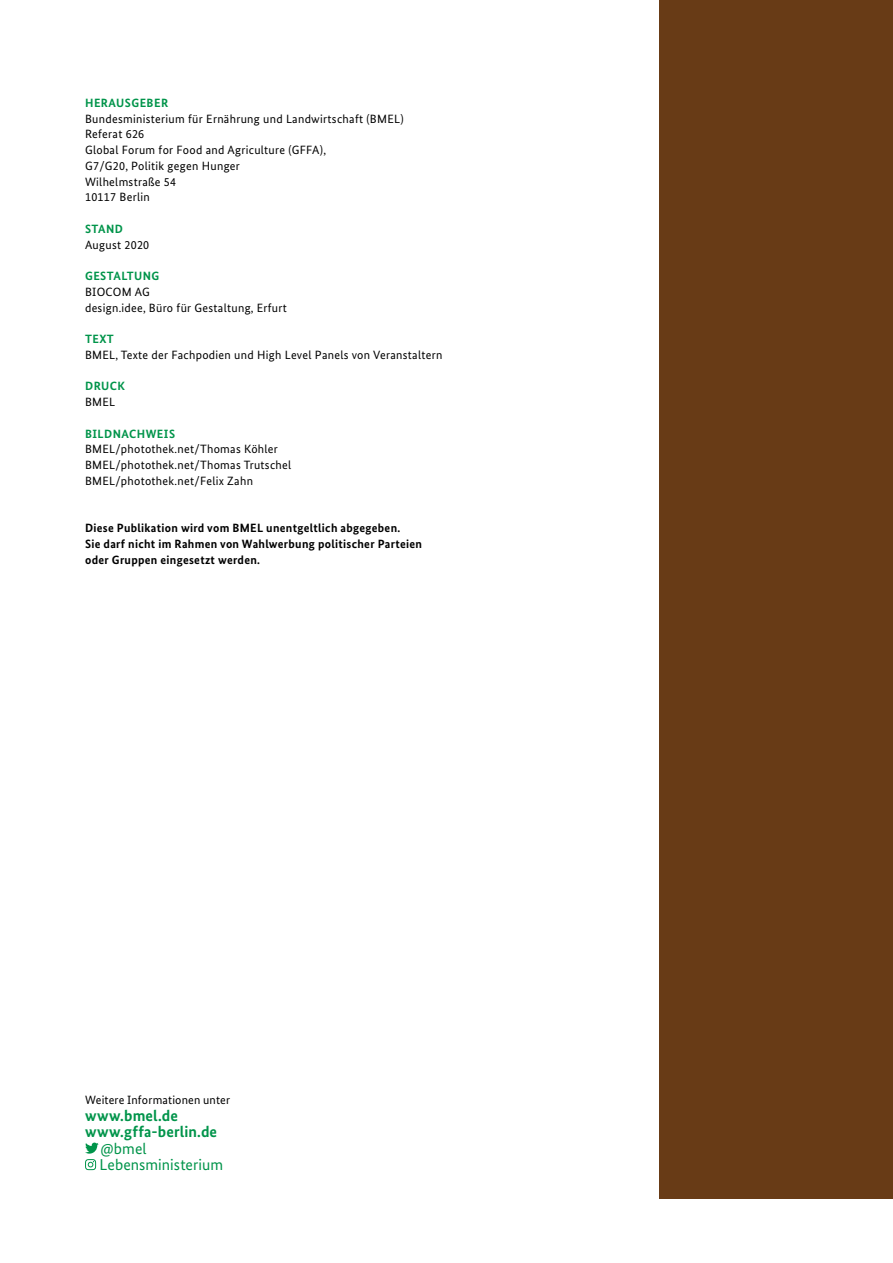
<style>
.page{position:relative;width:893px;height:1263px;background:#fff}
.page>*{position:absolute;margin:0;border:0;box-sizing:border-box;transform-origin:0 0}
.t1{font:700 15.75px "Bundes Sans";letter-spacing:.005em;color:#00944a}
.t2{font:15.75px "Bundes Sans";letter-spacing:.005em;color:#00944a}
.t3{font:12px "Bundes Sans";letter-spacing:.025em;color:#000}
.t4{font:700 12px/15.8px "Bundes Sans";letter-spacing:.025em;color:#000}
.t5{font:700 12px "Bundes Sans";letter-spacing:.035em;color:#00944a}
</style>
<div class="page">
<div style="left:659px;top:0;width:234px;height:1263px;background:#683b16"></div>
<div style="left:622px;top:1199px;width:271px;height:64px;background:#fff"></div>
<svg style="left:85px;top:1142px;width:14px;height:28px"></svg>
<h1 class="t5" style="left:85px;top:95px;width:85px">HERAUSGEBER</h1>
<p class="t3" style="left:85px;top:111px;width:320px">Bundesministerium für Ernährung und Landwirtschaft (BMEL)</p>
<p class="t3" style="left:85px;top:127px;width:61px">Referat 626</p>
<p class="t3" style="left:85px;top:143px;width:243px">Global Forum for Food and Agriculture (GFFA),</p>
<p class="t3" style="left:85px;top:158px;width:156px">G7/G20, Politik gegen Hunger</p>
<p class="t3" style="left:85px;top:174px;width:93px">Wilhelmstraße 54</p>
<p class="t3" style="left:85px;top:190px;width:66px">10117 Berlin</p>
<h2 class="t5" style="left:85px;top:221px;width:39px">STAND</h2>
<p class="t3" style="left:85px;top:237px;width:66px">August 2020</p>
<h2 class="t5" style="left:85px;top:269px;width:76px">GESTALTUNG</h2>
<p class="t3" style="left:85px;top:284px;width:66px">BIOCOM AG</p>
<p class="t3" style="left:85px;top:300px;width:203px">design.idee, Büro für Gestaltung, Erfurt</p>
<h2 class="t5" style="left:85px;top:332px;width:30px">TEXT</h2>
<p class="t3" style="left:85px;top:347px;width:359px">BMEL, Texte der Fachpodien und High Level Panels von Veranstaltern</p>
<h2 class="t5" style="left:85px;top:379px;width:41px">DRUCK</h2>
<p class="t3" style="left:85px;top:395px;width:32px">BMEL</p>
<h2 class="t5" style="left:85px;top:426px;width:92px">BILDNACHWEIS</h2>
<p class="t3" style="left:85px;top:442px;width:194px">BMEL/photothek.net/Thomas Köhler</p>
<p class="t3" style="left:85px;top:458px;width:208px">BMEL/photothek.net/Thomas Trutschel</p>
<p class="t3" style="left:85px;top:473px;width:169px">BMEL/photothek.net/Felix Zahn</p>
<p class="t4" style="left:85px;top:520px;width:338px">Diese Publikation wird vom BMEL unentgeltlich abgegeben.<br>Sie darf nicht im Rahmen von Wahlwerbung politischer Parteien oder Gruppen eingesetzt werden.</p>
<p class="t3" style="left:85px;top:1093px;width:147px">Weitere Informationen unter</p>
<p class="t1" style="left:85px;top:1105px;width:95px">www.bmel.de</p>
<p class="t1" style="left:85px;top:1122px;width:134px">www.gffa-berlin.de</p>
<p class="t2" style="left:101px;top:1138px;width:47px">@bmel</p>
<p class="t2" style="left:100px;top:1155px;width:125px">Lebensministerium</p>
</div>
